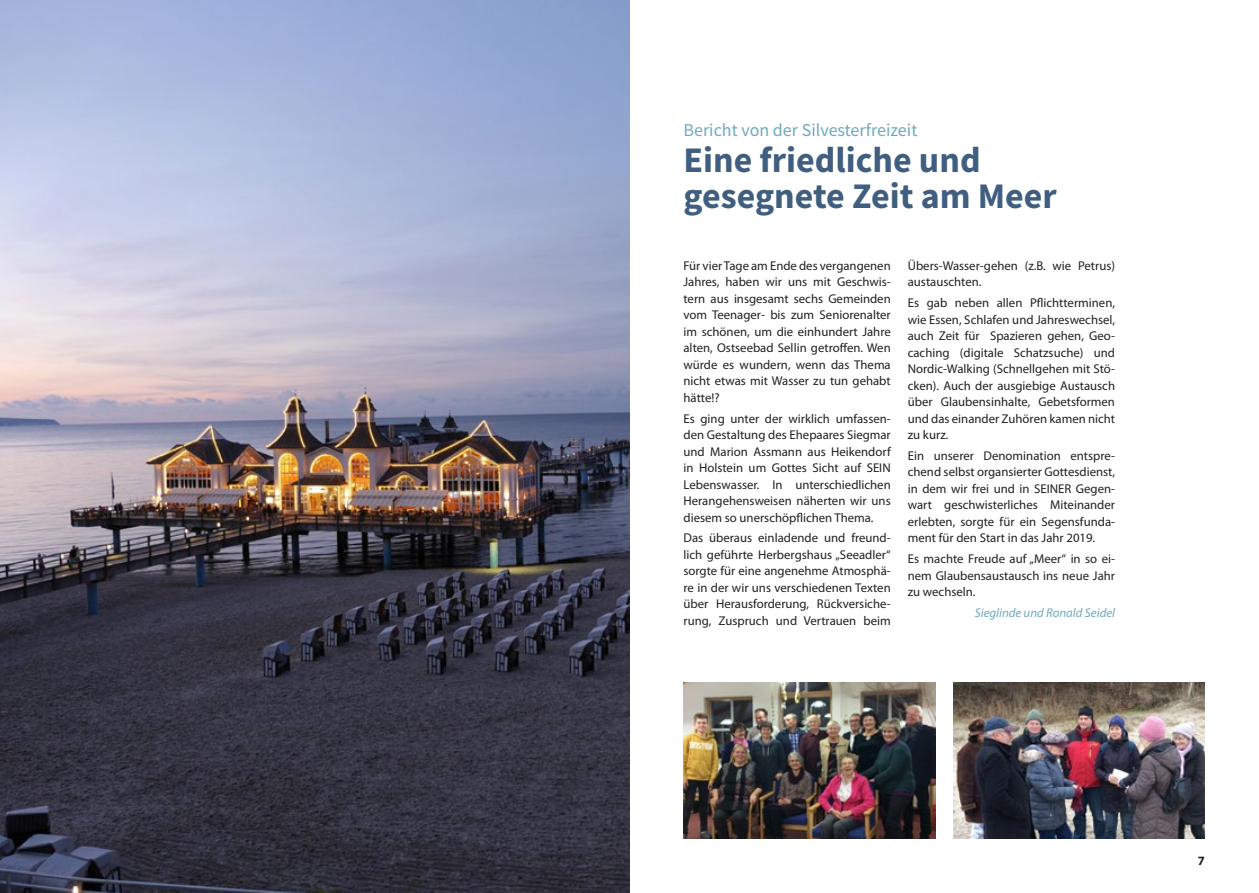
<style>
.page{position:relative;width:1259px;height:893px;background:#fff}
.page>*{position:absolute;margin:0;border:0;box-sizing:border-box;transform-origin:0 0}
.t1{font:700 36px/36px "Source Sans Pro";color:#405e7f}
.t2{font:18px "Source Sans Pro";color:#6fa9bb}
.t3{font:12.75px/16.5px "Myriad Pro";color:#231f20;text-align:justify}
.t4{font:italic 12.75px "Myriad Pro";color:#6fa9bb}
.t5{font:700 12.75px "Myriad Pro";color:#231f20}
</style>
<div class="page">
<img style="left:683px;top:683px;width:252px;height:156px">
<img style="left:953px;top:683px;width:252px;height:156px">
<img style="left:0;top:0;width:629px;height:893px">
<h2 class="t2" style="left:683px;top:118px;width:235px">Bericht von der Silvesterfreizeit</h2>
<h1 class="t1" style="left:683px;top:141px;width:375px">Eine friedliche und gesegnete Zeit am Meer</h1>
<p class="t3" style="left:683px;top:257px;width:209px">Für vier Tage am Ende des vergangenen Jahres, haben wir uns mit Geschwis&shy;tern aus insgesamt sechs Gemeinden vom Teenager- bis zum Seniorenalter im schönen, um die einhundert Jahre alten, Ostseebad Sellin getroffen. Wen würde es wundern, wenn das Thema nicht etwas mit Wasser zu tun gehabt hätte!?</p>
<p class="t3" style="left:683px;top:410px;width:209px">Es ging unter der wirklich umfassen&shy;den Gestaltung des Ehepaares Siegmar und Marion Assmann aus Heikendorf in Holstein um Gottes Sicht auf SEIN Lebenswasser. In unterschiedlichen Herangehensweisen näherten wir uns diesem so unerschöpflichen Thema.</p>
<p class="t3" style="left:683px;top:530px;width:209px">Das überaus einladende und freund&shy;lich geführte Herbergshaus „Seeadler“ sorgte für eine angenehme Atmosphä&shy;re in der wir uns verschiedenen Texten über Herausforderung, Rückversiche&shy;rung, Zuspruch und Vertrauen beim</p>
<p class="t3" style="left:908px;top:257px;width:209px">Übers-Wasser-gehen (z.B. wie Petrus) austauschten.</p>
<p class="t3" style="left:908px;top:294px;width:209px">Es gab neben allen Pflichtterminen, wie Essen, Schlafen und Jahreswechsel, auch Zeit für Spazieren gehen, Geo&shy;caching (digitale Schatzsuche) und Nordic-Walking (Schnellgehen mit Stö&shy;cken). Auch der ausgiebige Austausch über Glaubensinhalte, Gebetsformen und das einander Zuhören kamen nicht zu kurz.</p>
<p class="t3" style="left:908px;top:447px;width:209px">Ein unserer Denomination entspre&shy;chend selbst organsierter Gottesdienst, in dem wir frei und in SEINER Gegen&shy;wart geschwisterliches Miteinander erlebten, sorgte für ein Segensfunda&shy;ment für den Start in das Jahr 2019.</p>
<p class="t3" style="left:908px;top:550px;width:209px">Es machte Freude auf „Meer“ in so ei&shy;nem Glaubensaustausch ins neue Jahr zu wechseln.</p>
<p class="t4" style="left:975px;top:605px;width:142px">Sieglinde und Ronald Seidel</p>
<p class="t5" style="left:1198px;top:852px;width:9px">7</p>
</div>
